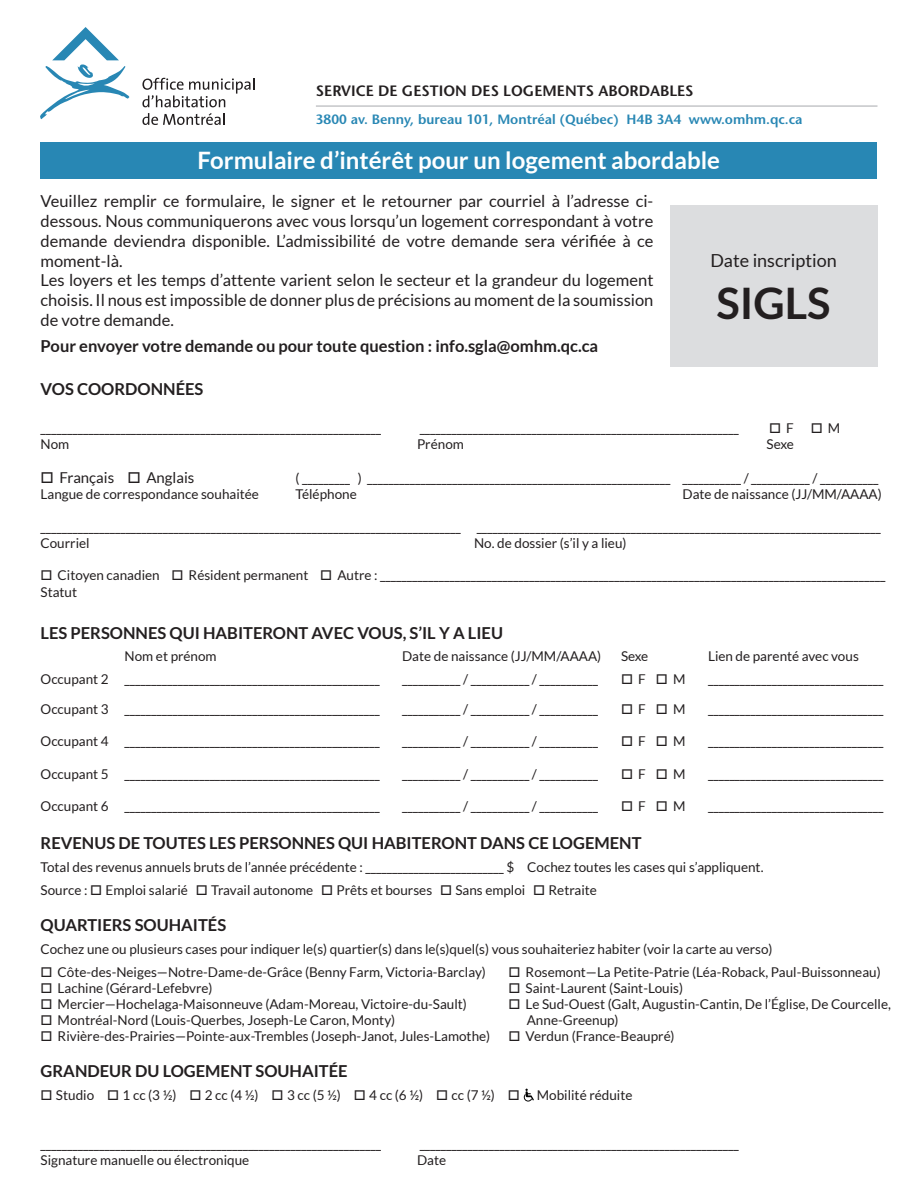
<style>
.page{position:relative;width:918px;height:1188px;background:#fff}
.page>*{position:absolute;margin:0;border:0;box-sizing:border-box;transform-origin:0 0}
.t1{font:700 43.5px "Lato";color:#231f20}
.t2{font:700 24px "Lato";color:#fff}
.t3{font:18px "Lato";color:#231f20}
.t4{font:16.5px/19.8px "Lato";color:#231f20;text-align:justify}
.t5{font:700 16.5px "Lato";color:#231f20}
.t6{font:600 15px "Stone Sans";color:#231f20}
.t7{font:15px "Lato";color:#231f20}
.t8{font:13.5px "Lato";color:#231f20}
.t9{font:600 13.5px "Stone Sans";color:#2887b4}
</style>
<div class="page">
<div style="left:40px;top:142px;width:838px;height:37px;background:#2887b4"></div>
<svg style="left:142px;top:78px;width:112px;height:29px"></svg>
<svg style="left:142px;top:113px;width:82px;height:12px"></svg>
<svg style="left:40px;top:27px;width:89px;height:92px"></svg>
<hr style="left:316px;top:106px;width:562px;height:1px;background:#a8a9ad">
<div style="left:670px;top:205px;width:208px;height:162px;background:#dcdddf"></div>
<svg style="left:523px;top:1089px;width:11px;height:13px"></svg>
<p class="t6" style="left:316px;top:81px;width:379px">SERVICE DE GESTION DES LOGEMENTS ABORDABLES</p>
<p class="t9" style="left:316px;top:111px;width:488px">3800 av. Benny, bureau 101, Montréal (Québec) H4B 3A4 www.omhm.qc.ca</p>
<p class="t2" style="left:198px;top:146px;width:524px">Formulaire d’intérêt pour un logement abordable</p>
<p class="t4" style="left:41px;top:191px;width:614px">Veuillez remplir ce formulaire, le signer et le retourner par courriel à l’adresse ci&shy;dessous. Nous communiquerons avec vous lorsqu’un logement correspondant à votre demande deviendra disponible. L’admissibilité de votre demande sera vérifiée à ce moment-là.</p>
<p class="t4" style="left:41px;top:270px;width:614px">Les loyers et les temps d’attente varient selon le secteur et la grandeur du logement choisis. Il nous est impossible de donner plus de précisions au moment de la soumission de votre demande.</p>
<p class="t5" style="left:41px;top:337px;width:559px">Pour envoyer votre demande ou pour toute question : info.sgla@omhm.qc.ca</p>
<p class="t3" style="left:710px;top:250px;width:128px">Date inscription</p>
<p class="t1" style="left:716px;top:278px;width:116px">SIGLS</p>
<p class="t5" style="left:41px;top:380px;width:164px">VOS COORDONNÉES</p>
<p class="t8" style="left:41px;top:420px;width:342px">________________________________________________________________</p>
<p class="t8" style="left:420px;top:420px;width:321px">____________________________________________________________</p>
<p class="t8" style="left:769px;top:420px;width:73px">□F □M</p>
<p class="t8" style="left:41px;top:437px;width:30px">Nom</p>
<p class="t8" style="left:417px;top:437px;width:48px">Prénom</p>
<p class="t8" style="left:767px;top:437px;width:29px">Sexe</p>
<p class="t7" style="left:41px;top:469px;width:155px">□ Français □ Anglais</p>
<p class="t8" style="left:296px;top:471px;width:585px">( _________ ) _________________________________________________________ ___________ / ___________ / ___________</p>
<p class="t8" style="left:41px;top:487px;width:220px">Langue de correspondance souhaitée</p>
<p class="t8" style="left:296px;top:487px;width:63px">Téléphone</p>
<p class="t8" style="left:683px;top:487px;width:201px">Date de naissance (JJ/MM/AAAA)</p>
<p class="t8" style="left:41px;top:519px;width:842px">_______________________________________________________________________________ ____________________________________________________________________________</p>
<p class="t8" style="left:41px;top:536px;width:51px">Courriel</p>
<p class="t8" style="left:474px;top:536px;width:154px">No. de dossier (s’il y a lieu)</p>
<p class="t8" style="left:41px;top:568px;width:846px">□ Citoyen canadien □ Résident permanent □ Autre : _______________________________________________________________________________________________</p>
<p class="t8" style="left:41px;top:584px;width:38px">Statut</p>
<p class="t5" style="left:41px;top:624px;width:464px">LES PERSONNES QUI HABITERONT AVEC VOUS, S’IL Y A LIEU</p>
<p class="t8" style="left:125px;top:649px;width:94px">Nom et prénom</p>
<p class="t8" style="left:402px;top:649px;width:201px">Date de naissance (JJ/MM/AAAA)</p>
<p class="t8" style="left:621px;top:649px;width:29px">Sexe</p>
<p class="t8" style="left:708px;top:649px;width:152px">Lien de parenté avec vous</p>
<p class="t8" style="left:41px;top:672px;width:341px">Occupant 2 ________________________________________________</p>
<p class="t8" style="left:402px;top:672px;width:198px">___________ / ___________ / ___________</p>
<p class="t8" style="left:621px;top:672px;width:66px">□F □M</p>
<p class="t8" style="left:708px;top:672px;width:177px">_________________________________</p>
<p class="t8" style="left:41px;top:701px;width:341px">Occupant 3 ________________________________________________</p>
<p class="t8" style="left:402px;top:701px;width:198px">___________ / ___________ / ___________</p>
<p class="t8" style="left:621px;top:701px;width:66px">□F □M</p>
<p class="t8" style="left:708px;top:701px;width:177px">_________________________________</p>
<p class="t8" style="left:41px;top:734px;width:341px">Occupant 4 ________________________________________________</p>
<p class="t8" style="left:402px;top:734px;width:198px">___________ / ___________ / ___________</p>
<p class="t8" style="left:621px;top:734px;width:66px">□F □M</p>
<p class="t8" style="left:708px;top:734px;width:177px">_________________________________</p>
<p class="t8" style="left:41px;top:766px;width:341px">Occupant 5 ________________________________________________</p>
<p class="t8" style="left:402px;top:766px;width:198px">___________ / ___________ / ___________</p>
<p class="t8" style="left:621px;top:766px;width:66px">□F □M</p>
<p class="t8" style="left:708px;top:766px;width:177px">_________________________________</p>
<p class="t8" style="left:41px;top:799px;width:341px">Occupant 6 ________________________________________________</p>
<p class="t8" style="left:402px;top:799px;width:198px">___________ / ___________ / ___________</p>
<p class="t8" style="left:621px;top:799px;width:66px">□F □M</p>
<p class="t8" style="left:708px;top:799px;width:177px">_________________________________</p>
<p class="t5" style="left:41px;top:833px;width:602px">REVENUS DE TOUTES LES PERSONNES QUI HABITERONT DANS CE LOGEMENT</p>
<p class="t8" style="left:41px;top:859px;width:724px">Total des revenus annuels bruts de l’année précédente : __________________________ $ Cochez toutes les cases qui s’appliquent.</p>
<p class="t8" style="left:41px;top:882px;width:558px">Source : □ Emploi salarié □ Travail autonome □ Prêts et bourses □ Sans emploi □ Retraite</p>
<p class="t5" style="left:41px;top:915px;width:187px">QUARTIERS SOUHAITÉS</p>
<p class="t8" style="left:41px;top:941px;width:733px">Cochez une ou plusieurs cases pour indiquer le(s) quartier(s) dans le(s)quel(s) vous souhaiteriez habiter (voir la carte au verso)</p>
<p class="t8" style="left:41px;top:964px;width:447px">□ Côte-des-Neiges—Notre-Dame-de-Grâce (Benny Farm, Victoria-Barclay)</p>
<p class="t8" style="left:509px;top:964px;width:374px">□ Rosemont—La Petite-Patrie (Léa-Roback, Paul-Buissonneau)</p>
<p class="t8" style="left:41px;top:980px;width:173px">□ Lachine (Gérard-Lefebvre)</p>
<p class="t8" style="left:509px;top:980px;width:176px">□ Saint-Laurent (Saint-Louis)</p>
<p class="t8" style="left:41px;top:997px;width:428px">□ Mercier—Hochelaga-Maisonneuve (Adam-Moreau, Victoire-du-Sault)</p>
<p class="t8" style="left:509px;top:997px;width:384px">□ Le Sud-Ouest (Galt, Augustin-Cantin, De l’Église, De Courcelle,</p>
<p class="t8" style="left:41px;top:1013px;width:356px">□ Montréal-Nord (Louis-Querbes, Joseph-Le Caron, Monty)</p>
<p class="t8" style="left:527px;top:1013px;width:93px">Anne-Greenup)</p>
<p class="t8" style="left:41px;top:1029px;width:451px">□ Rivière-des-Prairies—Pointe-aux-Trembles (Joseph-Janot, Jules-Lamothe)</p>
<p class="t8" style="left:509px;top:1029px;width:168px">□ Verdun (France-Beaupré)</p>
<p class="t5" style="left:41px;top:1062px;width:309px">GRANDEUR DU LOGEMENT SOUHAITÉE</p>
<p class="t8" style="left:41px;top:1088px;width:481px">□ Studio □ 1 cc (3 ½) □ 2 cc (4 ½) □ 3 cc (5 ½) □ 4 cc (6 ½) □ cc (7 ½) □</p>
<p class="t8" style="left:537px;top:1088px;width:97px">Mobilité réduite</p>
<p class="t8" style="left:41px;top:1137px;width:342px">________________________________________________________________</p>
<p class="t8" style="left:420px;top:1137px;width:321px">____________________________________________________________</p>
<p class="t8" style="left:41px;top:1153px;width:210px">Signature manuelle ou électronique</p>
<p class="t8" style="left:417px;top:1153px;width:31px">Date</p>
</div>
